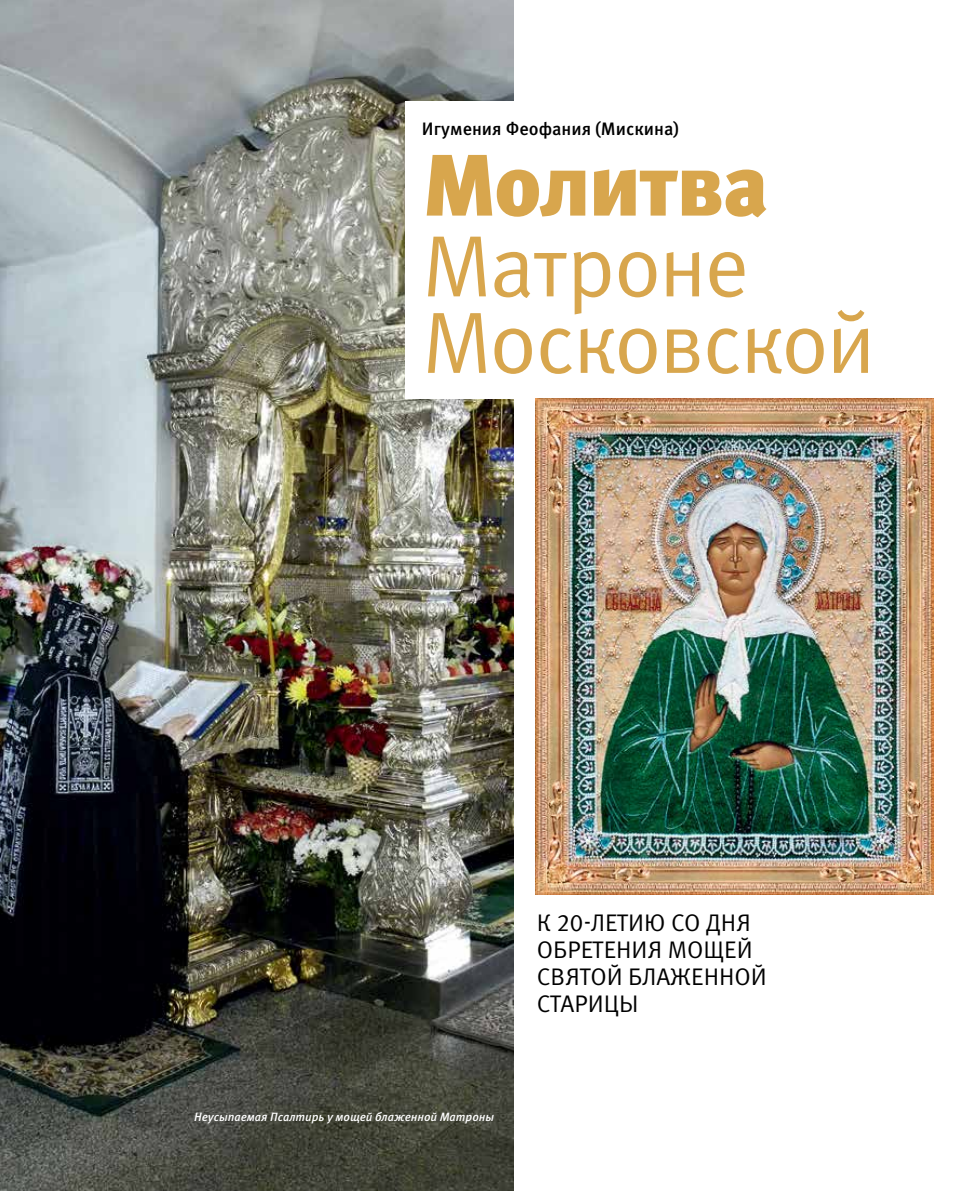
<style>
.page{position:relative;width:957px;height:1191px;background:#fff}
.page>*{position:absolute;margin:0;border:0;box-sizing:border-box;transform-origin:0 0}
.t1{font:87px/76.5px "Meta Pro";letter-spacing:-.03em;color:#d8a64d}
.t2{font:900 87px "Meta Pro";letter-spacing:-.025em;color:#d8a64d}
.t3{font:24px/27px "Meta Pro";color:#000}
.t4{font:500 18px "Meta Pro";color:#000}
.t5{font:italic 500 12px "Meta Pro";letter-spacing:-.005em;color:#fff}
</style>
<div class="page">
<img style="left:0;top:0;width:513px;height:1191px">
<div style="left:405px;top:101px;width:499px;height:298px;background:#fff"></div>
<img style="left:536px;top:399px;width:398px;height:495px">
<p class="t4" style="left:422px;top:117px;width:259px">Игумения Феофания (Мискина)</p>
<h1 class="t2" style="left:422px;top:130px;width:348px">Молитва</h1>
<h1 class="t1" style="left:422px;top:231px;width:455px">Матроне<br>Московской</h1>
<p class="t5" style="left:194px;top:1109px;width:301px">Неусыпаемая Псалтирь у мощей блаженной Матроны</p>
<p class="t3" style="left:537px;top:910px;width:232px">К 20-ЛЕТИЮ СО ДНЯ<br>ОБРЕТЕНИЯ МОЩЕЙ<br>СВЯТОЙ БЛАЖЕННОЙ<br>СТАРИЦЫ</p>
</div>
